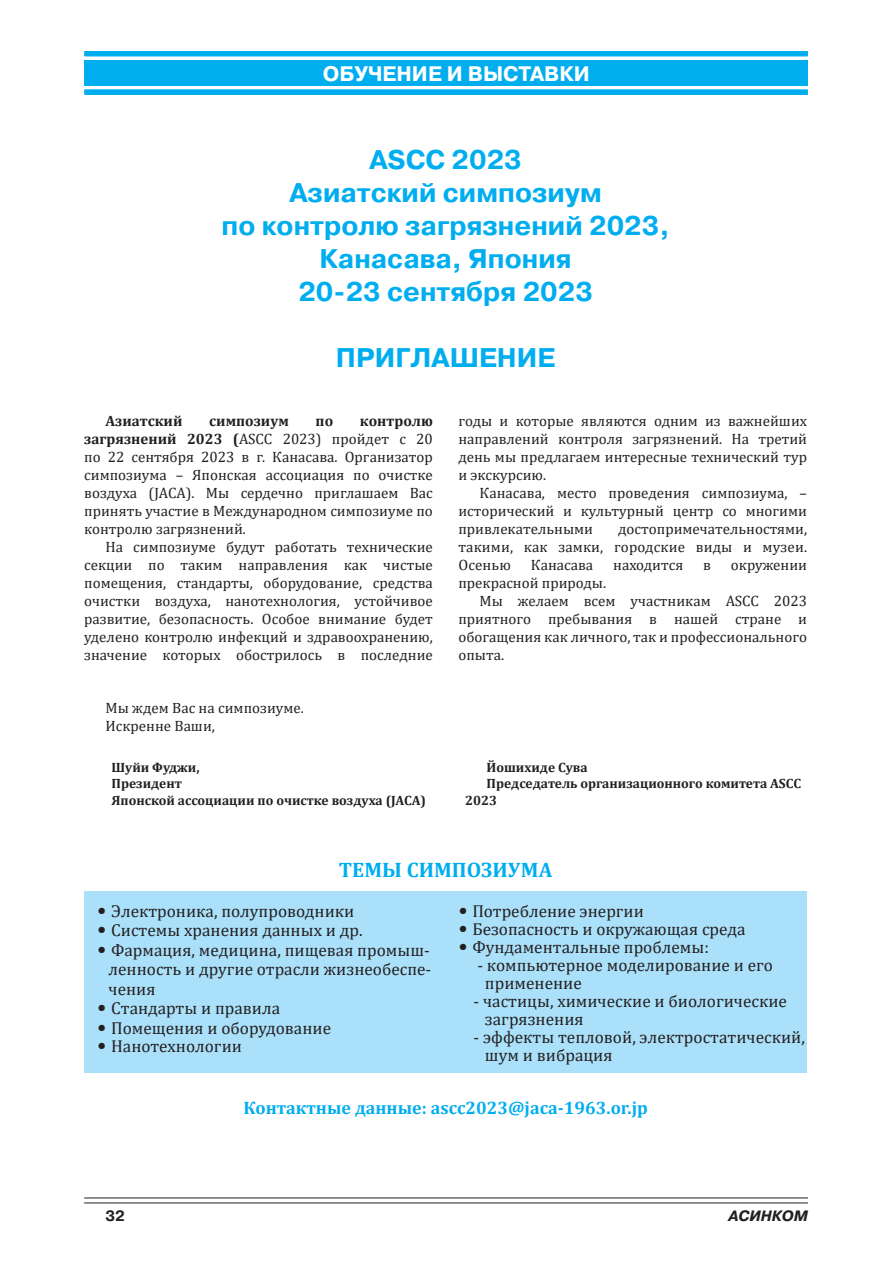
<style>
.page{position:relative;width:893px;height:1263px;background:#fff}
.page>*{position:absolute;margin:0;border:0;box-sizing:border-box;transform-origin:0 0}
.t1{font:700 27px/33px "Pragmatica C";color:#00aeef;text-align:center}
.t2{font:700 21px "Pragmatica C";color:#fff}
.t3{font:700 21px "Cambria";color:#00aeef}
.t4{font:700 18px "Cambria";color:#00aeef}
.t5{font:17.25px/18px "Cambria";color:#231f20}
.t6{font:15px/18px "Cambria";color:#231f20;text-align:justify}
.t7{font:700 15px "Cambria";color:#231f20}
.t8{font:italic 700 15px "Pragmatica C";color:#231f20}
.t9{font:700 15px "Pragmatica C";color:#231f20}
.t10{font:700 13.5px/16.5px "Cambria";color:#231f20}
.s1{font-weight:700}
.s2{font-size:21px}
</style>
<div class="page">
<hr style="left:84px;top:1197px;width:724px;height:1px;background:#231f20">
<hr style="left:84px;top:1202px;width:724px;height:1px;background:#231f20">
<div style="left:84px;top:891px;width:723px;height:182px;background:#aae0f9"></div>
<div style="left:84px;top:51px;width:723px;height:5px;background:#00aeef"></div>
<div style="left:84px;top:90px;width:723px;height:5px;background:#00aeef"></div>
<div style="left:84px;top:60px;width:723px;height:26px;background:#00aeef"></div>
<h2 class="t2" style="left:323px;top:62px;width:269px">ОБУЧЕНИЕ И ВЫСТАВКИ</h2>
<h2 class="t2" style="left:390px;top:62px;width:137px">СТАНДАРТЫ</h2>
<h1 class="t1" style="left:222px;top:143px;width:450px">ASCC 2023<br>Азиатский симпозиум<br>по контролю загрязнений 2023,<br>Канасава, Япония<br>20-23 сентября 2023</h1>
<h1 class="t1" style="left:336px;top:341px;width:221px">ПРИГЛАШЕНИЕ</h1>
<p class="t7" style="left:105px;top:412px;width:79px">Азиатский</p>
<p class="t7" style="left:209px;top:412px;width:81px">симпозиум</p>
<p class="t7" style="left:316px;top:412px;width:19px">по</p>
<p class="t6" style="left:84px;top:412px;width:350px;text-indent:276px"><span class="s1">контролю загрязнений 2023 (</span>ASCC 2023) пройдет с 20 по 22 сентября 2023 в г. Канасава. Организатор симпозиума – Японская ассоциация по очистке воздуха (JACA). Мы сердечно приглашаем Вас принять участие в Международном симпозиуме по контролю загрязнений.</p>
<p class="t6" style="left:84px;top:538px;width:350px;text-indent:21px">На симпозиуме будут работать технические секции по таким направления как чистые помещения, стандарты, оборудование, средства очистки воздуха, нанотехнология, устойчивое развитие, безопасность. Особое внимание будет уделено контролю инфекций и здравоохранению, значение которых обострилось в последние</p>
<p class="t6" style="left:458px;top:412px;width:350px">годы и которые являются одним из важнейших направлений контроля загрязнений. На третий день мы предлагаем интересные технический тур и экскурсию.</p>
<p class="t6" style="left:458px;top:484px;width:350px;text-indent:21px">Канасава, место проведения симпозиума, – исторический и культурный центр со многими привлекательными</p>
<p class="t6" style="left:458px;top:520px;width:350px;text-indent:160px">достопримечательностями, такими, как замки, городские виды и музеи.<br>Осенью</p>
<p class="t6" style="left:531px;top:556px;width:64px">Канасава</p>
<p class="t6" style="left:613px;top:556px;width:72px">находится</p>
<p class="t6" style="left:703px;top:556px;width:9px">в</p>
<p class="t6" style="left:731px;top:556px;width:78px">окружении</p>
<p class="t6" style="left:458px;top:574px;width:149px">прекрасной природы.</p>
<p class="t6" style="left:480px;top:592px;width:329px">Мы желаем всем участникам ASCC 2023</p>
<p class="t6" style="left:458px;top:610px;width:350px">приятного пребывания в нашей стране и</p>
<p class="t6" style="left:458px;top:628px;width:350px">обогащения как личного, так и профессионального</p>
<p class="t6" style="left:458px;top:646px;width:47px">опыта.</p>
<p class="t6" style="left:105px;top:699px;width:200px">Мы ждем Вас на симпозиуме.<br>Искренне Ваши,</p>
<p class="t10" style="left:111px;top:759px;width:316px">Шуйи Фуджи,<br>Президент<br>Японской ассоциации по очистке воздуха (JACA)</p>
<p class="t10" style="left:486px;top:759px;width:103px">Йошихиде Сува</p>
<p class="t10" style="left:486px;top:775px;width:316px">Председатель организационного комитета ASCC</p>
<p class="t10" style="left:465px;top:792px;width:33px">2023</p>
<h2 class="t3" style="left:339px;top:857px;width:215px">ТЕМЫ СИМПОЗИУМА</h2>
<p class="t5" style="left:97px;top:902px;width:259px"><span class="s2">•</span> Электроника, полупроводники</p>
<p class="t5" style="left:97px;top:921px;width:267px"><span class="s2">•</span> Системы хранения данных и др.</p>
<p class="t5" style="left:109px;top:940px;width:324px;line-height:19.5px;text-align:justify;text-indent:-11px"><span class="s2">•</span> Фармация, медицина, пищевая промыш&shy;ленность и другие отрасли жизнеобеспе&shy;чения</p>
<p class="t5" style="left:97px;top:999px;width:185px"><span class="s2">•</span> Стандарты и правила</p>
<p class="t5" style="left:97px;top:1019px;width:235px"><span class="s2">•</span> Помещения и оборудование</p>
<p class="t5" style="left:97px;top:1037px;width:146px"><span class="s2">•</span> Нанотехнологии</p>
<p class="t5" style="left:458px;top:902px;width:187px"><span class="s2">•</span> Потребление энергии</p>
<p class="t5" style="left:458px;top:920px;width:289px"><span class="s2">•</span> Безопасность и окружающая среда</p>
<p class="t5" style="left:458px;top:938px;width:252px"><span class="s2">•</span> Фундаментальные проблемы:</p>
<p class="t5" style="left:485px;top:956px;width:290px;text-indent:-8px">- компьютерное моделирование и его применение</p>
<p class="t5" style="left:485px;top:992px;width:303px;text-indent:-11px">- частицы, химические и биологические загрязнения</p>
<p class="t5" style="left:485px;top:1028px;width:321px;text-indent:-11px">- эффекты тепловой, электростатический, шум и вибрация</p>
<p class="t4" style="left:243px;top:1097px;width:406px">Контактные данные: ascc2023@jaca-1963.or.jp</p>
<p class="t9" style="left:105px;top:1207px;width:21px">32</p>
<p class="t8" style="left:728px;top:1207px;width:81px">АСИНКОМ</p>
</div>
